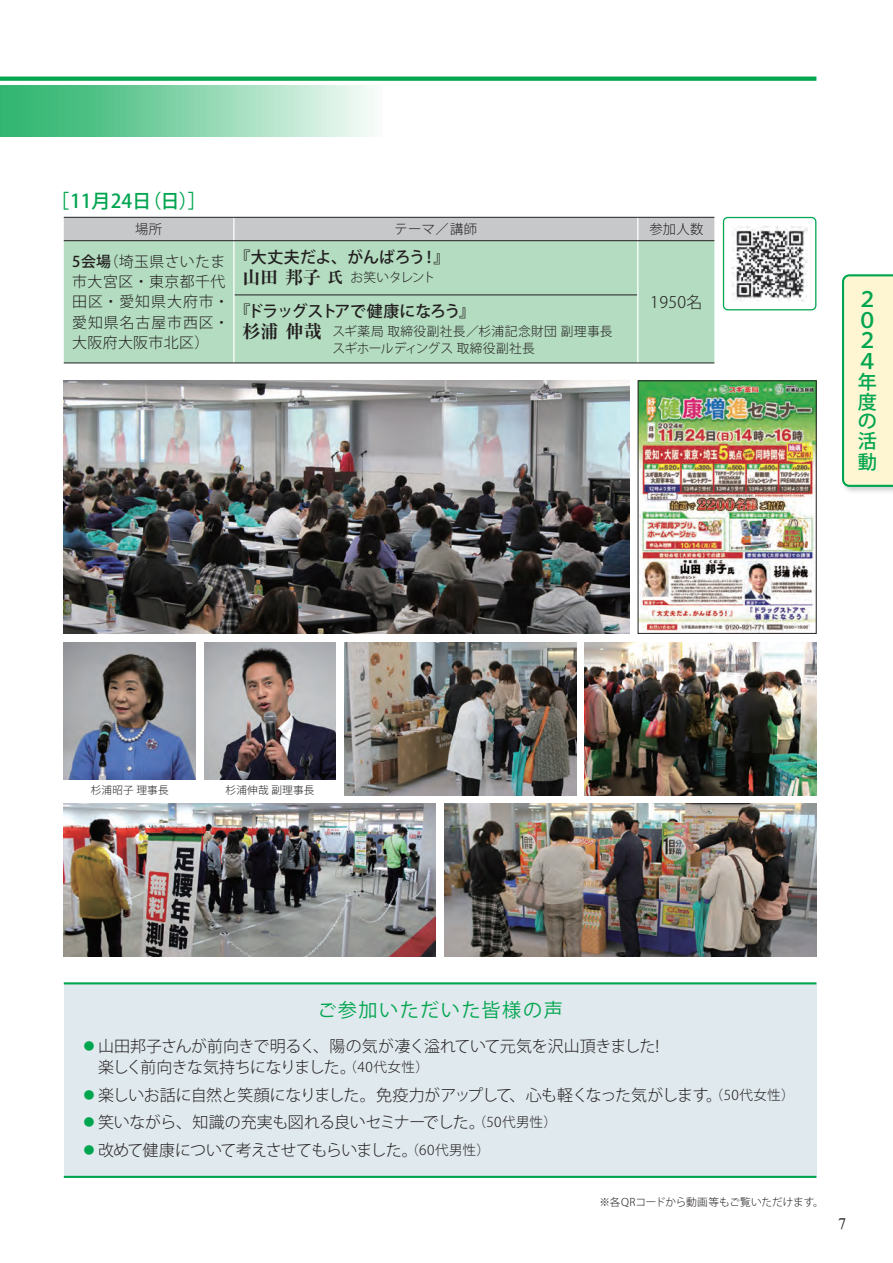
<style>
.page{position:relative;width:893px;height:1263px;background:#fff}
.page>*{position:absolute;margin:0;border:0;box-sizing:border-box;transform-origin:0 0}
.t1{font:500 21px/20.5px "Koz Go Pr 6 N";color:#00a54f;text-align:justify}
.t2{font:500 19.2px/20px "Koz Go Pr 6 N";color:#00a54f;text-align:justify}
.t3{font:19.2px "Koz Go Pr 6 N";letter-spacing:.075em;color:#00a54f}
.t4{font:300 15.9px/27.6px "Koz Go Pr 6 N";letter-spacing:-.03em;color:#231f20}
.t5{font:500 15.9px "Koz Go Pr 6 N";letter-spacing:-.055em;color:#231f20}
.t6{font:500 15.9px "Koz Go Pr 6 N";letter-spacing:-.02em;color:#231f20}
.t7{font:15.9px "Times New Roman";color:#231f20}
.t8{font:300 14.85px/20.2px "Koz Go Pr 6 N";letter-spacing:.035em;color:#231f20}
.t9{font:300 13.35px "Koz Go Pr 6 N";letter-spacing:.025em;color:#231f20}
.t10{font:300 12.75px/16.5px "Koz Go Pr 6 N";letter-spacing:.02em;color:#231f20}
.t11{font:300 12.75px "Koz Go Pr 6 N";letter-spacing:-.06em;color:#231f20}
.t12{font:300 10.65px "Koz Go Pr 6 N";letter-spacing:.01em;color:#231f20}
.s1{font-weight:500}
.s2{font-family:"Ryumin Pro";font-weight:700;font-stretch:expanded;font-size:18px}
.s3{font-family:"Ryumin Pro";font-weight:700;font-stretch:expanded;font-size:15.3px}
.s4{color:#00a54f}
.s5{font-size:13.5px}
</style>
<div class="page">
<div style="left:840px;top:273px;width:53px;height:222px;background:#231f20;opacity:.2"></div>
<svg style="left:841px;top:273px;width:52px;height:215px;background:#eff1cd"></svg>
<div style="left:0;top:85px;width:383px;height:51px;background:linear-gradient(to right,#22b066,#f6fbf8)"></div>
<svg style="left:0;top:77px;width:816px;height:4px;background:#0ca957"></svg>
<div style="left:723px;top:217px;width:93px;height:93px;border:1px solid #00a54f;border-radius:4px"></div>
<img style="left:732px;top:226px;width:76px;height:76px">
<div style="left:64px;top:241px;width:650px;height:121px;background:#b3dcc0"></div>
<hr style="left:234px;top:295px;width:403px;height:1px;background:#231f20">
<div style="left:64px;top:218px;width:650px;height:22px;background:#c7c8ca"></div>
<hr style="left:233px;top:241px;width:1px;height:54px;background:#fff">
<hr style="left:637px;top:241px;width:1px;height:54px;background:#fff">
<hr style="left:233px;top:295px;width:1px;height:67px;background:#fff">
<hr style="left:637px;top:295px;width:1px;height:67px;background:#fff">
<hr style="left:64px;top:217px;width:170px;height:1px;background:#231f20">
<hr style="left:234px;top:217px;width:404px;height:1px;background:#231f20">
<hr style="left:638px;top:217px;width:76px;height:1px;background:#231f20">
<hr style="left:64px;top:240px;width:170px;height:1px;background:#231f20">
<hr style="left:234px;top:240px;width:404px;height:1px;background:#231f20">
<hr style="left:638px;top:240px;width:76px;height:1px;background:#231f20">
<hr style="left:64px;top:362px;width:170px;height:1px;background:#231f20">
<hr style="left:638px;top:362px;width:76px;height:1px;background:#231f20">
<hr style="left:234px;top:362px;width:404px;height:1px;background:#231f20">
<div style="left:64px;top:983px;width:752px;height:194px;background:#e0e9ee"></div>
<hr style="left:64px;top:1176px;width:752px;height:2px;background:#00a54f">
<hr style="left:64px;top:982px;width:752px;height:2px;background:#00a54f">
<img style="left:640px;top:383px;width:174px;height:249px">
<img style="left:204px;top:642px;width:132px;height:137px">
<img style="left:64px;top:642px;width:132px;height:137px">
<img style="left:64px;top:381px;width:565px;height:253px">
<img style="left:585px;top:642px;width:231px;height:153px">
<img style="left:444px;top:804px;width:372px;height:153px">
<img style="left:64px;top:804px;width:372px;height:153px">
<img style="left:344px;top:642px;width:232px;height:153px">
<p class="t2" style="left:50px;top:192px;width:158px">［11月24日（日）］</p>
<p class="t9" style="left:135px;top:222px;width:28px">場所</p>
<p class="t9" style="left:394px;top:222px;width:84px">テーマ／講師</p>
<p class="t9" style="left:649px;top:222px;width:56px">参加人数</p>
<p class="t8" style="left:72px;top:252px;width:158px"><span class="s1">5会場</span>（埼玉県さいたま市大宮区・東京都千代田区・愛知県大府市・愛知県名古屋市西区・大阪府大阪市北区）</p>
<p class="t6" style="left:234px;top:248px;width:217px">『大丈夫だよ、がんばろう！』</p>
<p class="t11" style="left:242px;top:270px;width:195px"><span class="s2">山田 邦子</span> <span class="s3">氏</span> お笑いタレント</p>
<p class="t4" style="left:650px;top:289px;width:54px">1950名</p>
<p class="t5" style="left:234px;top:303px;width:242px">『ドラッグストアで健康になろう』</p>
<p class="t10" style="left:242px;top:324px;width:372px"><span class="s2">杉浦 伸哉</span> スギ薬局 取締役副社長／杉浦記念財団 副理事長　　　　　　　スギホールディングス 取締役副社長</p>
<h1 class="t1" style="left:857px;top:290px;width:18px">２<br>０<br>２<br>４</h1>
<p class="t2" style="left:858px;top:372px;width:20px">年度の活動</p>
<p class="t12" style="left:91px;top:784px;width:79px">杉浦昭子 理事長</p>
<p class="t12" style="left:226px;top:784px;width:90px">杉浦伸哉 副理事長</p>
<p class="t3" style="left:317px;top:999px;width:247px">ご参加いただいた皆様の声</p>
<p class="t4" style="left:98px;top:1035px;width:563px;line-height:21.3px;text-indent:-17px"><span class="s4">⃝</span>山田邦子さんが前向きで明るく、陽の気が凄く溢れていて元気を沢山頂きました!楽しく前向きな気持ちになりました。<span class="s5">（40代女性）</span></p>
<p class="t4" style="left:81px;top:1081px;width:715px"><span class="s4">⃝</span>楽しいお話に自然と笑顔になりました。免疫力がアップして、心も軽くなった気がします。<span class="s5">（50代女性）</span><span class="s4">⃝</span>笑いながら、知識の充実も図れる良いセミナーでした。<span class="s5">（50代男性）<br></span><span class="s4">⃝</span>改めて健康について考えさせてもらいました。<span class="s5">（60代男性）</span></p>
<p class="t12" style="left:599px;top:1196px;width:226px">※各QRコードから動画等もご覧いただけます。</p>
<p class="t7" style="left:838px;top:1213px;width:9px">7</p>
</div>
